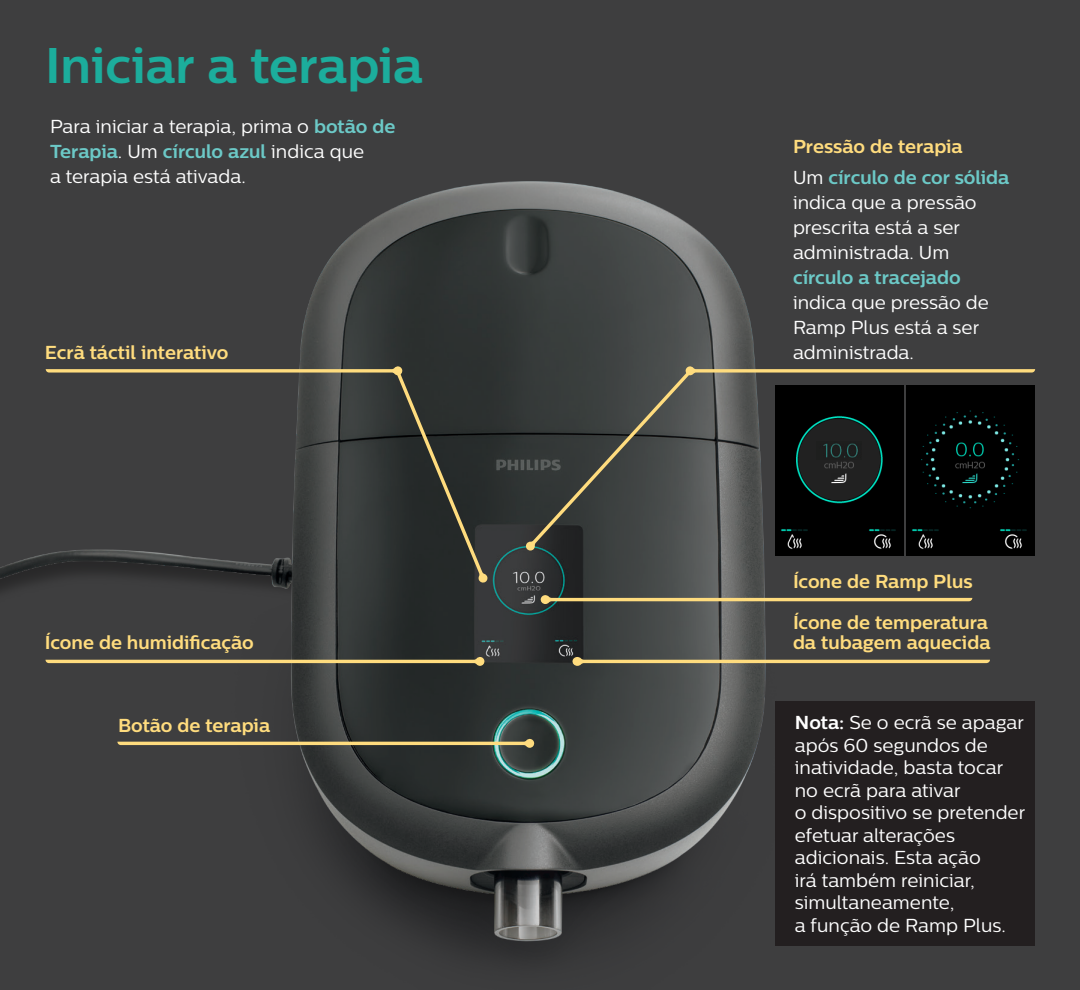
<style>
.page{position:relative;width:1080px;height:990px;background:#3e3e3f}
.page>*{position:absolute;margin:0;border:0;box-sizing:border-box;transform-origin:0 0}
._05_Main_Heading_Sma{font:700 50px "Centrale Sans";color:#1cad9c}
._01_Body_Copy{font:18.75px/25px "Centrale Sans";color:#fff}
._01_Body_Copy-2{font:700 18.75px/20px "Centrale Sans";color:#ffdc7e}
.s1{font-weight:700;color:#6cc9c7}
.s2{font-weight:700}
</style>
<div class="page">
<img style="left:0;top:181px;width:1036px;height:781px">
<div style="left:775px;top:701px;width:260px;height:245px;background:#231f20"></div>
<img style="left:906px;top:551px;width:129px;height:5px">
<img style="left:775px;top:551px;width:128px;height:5px">
<svg style="left:540px;top:595px;width:432px;height:9px"></svg>
<svg style="left:526px;top:366px;width:509px;height:185px"></svg>
<svg style="left:46px;top:657px;width:439px;height:9px"></svg>
<svg style="left:46px;top:366px;width:442px;height:217px"></svg>
<svg style="left:117px;top:739px;width:418px;height:9px"></svg>
<svg style="left:572px;top:657px;width:418px;height:9px"></svg>
<img style="left:817px;top:442px;width:45px;height:17px">
<p class="_05_Main_Heading_Sma" style="left:45px;top:35px;width:380px">Iniciar a terapia</p>
<p class="_01_Body_Copy" style="left:50px;top:114px;width:347px">Para iniciar a terapia, prima o <span class="s1">botão de<br>Terapia</span>. Um <span class="s1">círculo azul</span> indica que<br>a terapia está ativada.</p>
<p class="_01_Body_Copy-2" style="left:45px;top:342px;width:185px">Ecrã táctil interativo</p>
<p class="_01_Body_Copy-2" style="left:45px;top:632px;width:210px">Ícone de humidificação</p>
<p class="_01_Body_Copy-2" style="left:118px;top:715px;width:154px">Botão de terapia</p>
<p class="_01_Body_Copy-2" style="left:793px;top:136px;width:171px">Pressão de terapia</p>
<p class="_01_Body_Copy" style="left:793px;top:164px;width:218px">Um <span class="s1">círculo de cor sólida </span>indica que a pressão prescrita está a ser administrada. Um <span class="s1">círculo a tracejado </span>indica que pressão de<br>Ramp Plus está a ser administrada.</p>
<p class="_01_Body_Copy-2" style="left:793px;top:571px;width:181px">Ícone de Ramp Plus</p>
<p class="_01_Body_Copy-2" style="left:793px;top:612px;width:199px">Ícone de temperatura da tubagem aquecida</p>
<p class="_01_Body_Copy" style="left:795px;top:711px;width:232px;line-height:22.5px"><span class="s2">Nota:</span> Se o ecrã se apagar após 60 segundos de inatividade, basta tocar no ecrã para ativar<br>o dispositivo se pretender efetuar alterações adicionais. Esta ação<br>irá também reiniciar, simultaneamente,<br>a função de Ramp Plus.</p>
</div>
